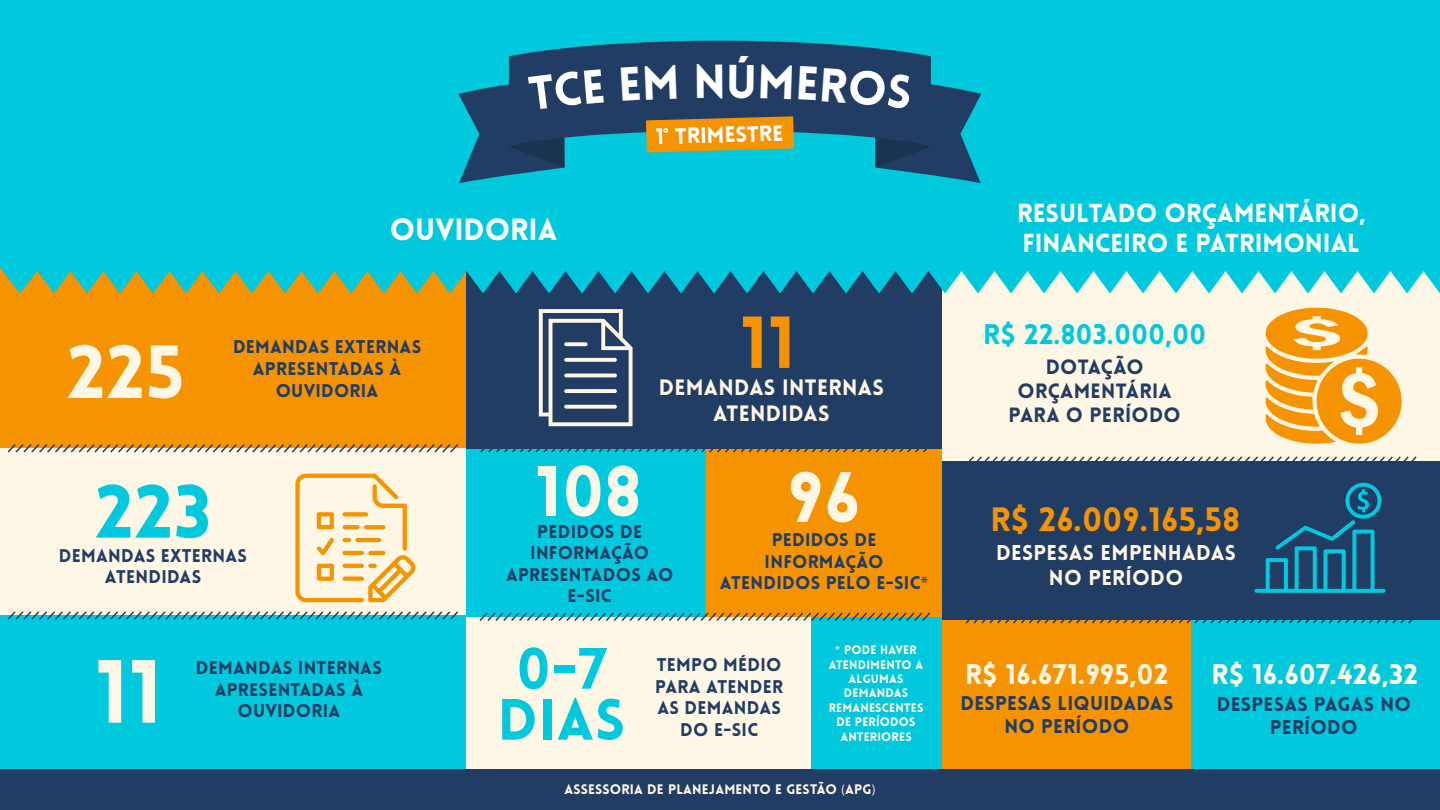
<style>
.page{position:relative;width:1440px;height:810px;background:#fff}
.page>*{position:absolute;margin:0;border:0;box-sizing:border-box;transform-origin:0 0}
.t1{font:900 87.75px "Lovelo";color:#fff7e5}
.t2{font:900 73.5px "Lovelo";color:#fff7e5}
.t3{font:900 73.5px "Lovelo";color:#00c9dd}
.t4{font:900 72px "Lovelo";color:#f59300}
.t5{font:900 69.75px "Lovelo";color:#fff7e5}
.t6{font:900 57px/51px "Lovelo";color:#00c9dd;text-align:center}
.t7{font:900 46.5px "Lovelo";color:#fff}
.t8{font:900 33px "Lovelo";letter-spacing:.015em;color:#f59300}
.t9{font:900 30px "Lovelo";color:#fff}
.t10{font:900 27.75px "Lovelo";letter-spacing:.015em;color:#fff7e5}
.t11{font:900 27.75px "Lovelo";letter-spacing:.015em;color:#00c9dd}
.t12{font:900 25.5px/30.6px "Lovelo";color:#fff}
.t13{font:900 21.75px/26.2px "Lovelo";letter-spacing:.015em;color:#fff7e5;text-align:center}
.t14{font:900 21.75px "Lovelo";color:#fff}
.t15{font:900 21px/25.2px "Lovelo";letter-spacing:.015em;color:#fff7e5;text-align:center}
.t16{font:900 20.25px/24.3px "Lovelo";letter-spacing:.015em;color:#213d64;text-align:center}
.t17{font:900 19.5px/23.4px "Lovelo";letter-spacing:.015em;color:#213d64;text-align:center}
.t18{font:900 18px/21.6px "Lovelo";letter-spacing:.015em;color:#213d64;text-align:center}
.t19{font:900 13.5px "Lovelo";letter-spacing:.015em;color:#fff7e5}
.t20{font:900 12px/14.4px "Lovelo";letter-spacing:.015em;color:#fff7e5;text-align:center}
.s1{font-family:"Myriad Pro";font-weight:400}
</style>
<div class="page">
<div style="left:466px;top:448px;width:240px;height:169px;background:#00c9dd"></div>
<div style="left:706px;top:448px;width:237px;height:169px;background:#f59300"></div>
<div style="left:807px;top:617px;width:136px;height:159px;background:#00c9dd"></div>
<div style="left:466px;top:203px;width:477px;height:245px;background:#213d64"></div>
<div style="left:466px;top:617px;width:345px;height:153px;background:#fff7e5"></div>
<div style="left:943px;top:227px;width:497px;height:234px;background:#fff7e5"></div>
<div style="left:1191px;top:616px;width:249px;height:163px;background:#00c9dd"></div>
<div style="left:943px;top:619px;width:248px;height:151px;background:#f59300"></div>
<div style="left:943px;top:461px;width:497px;height:158px;background:#213d64"></div>
<div style="left:0;top:616px;width:466px;height:154px;background:#00c9dd"></div>
<div style="left:0;top:203px;width:466px;height:245px;background:#f59300"></div>
<div style="left:0;top:448px;width:465px;height:167px;background:#fff7e5"></div>
<div style="left:0;top:770px;width:1440px;height:40px;background:#213d64"></div>
<svg style="left:1266px;top:308px;width:136px;height:136px"></svg>
<div style="left:0;top:0;width:1440px;height:266px;background:#00c9dd"></div>
<svg style="left:0;top:266px;width:1440px;height:28px"></svg>
<svg style="left:539px;top:309px;width:94px;height:117px"></svg>
<svg style="left:1254px;top:483px;width:132px;height:110px"></svg>
<svg style="left:295px;top:474px;width:121px;height:128px"></svg>
<svg style="left:7px;top:444px;width:452px;height:9px"></svg>
<svg style="left:6px;top:611px;width:454px;height:9px"></svg>
<svg style="left:479px;top:448px;width:454px;height:5px"></svg>
<svg style="left:968px;top:456px;width:449px;height:5px"></svg>
<svg style="left:964px;top:619px;width:454px;height:5px"></svg>
<svg style="left:479px;top:612px;width:452px;height:9px"></svg>
<svg style="left:458px;top:41px;width:523px;height:142px"></svg>
<h2 class="t2" style="left:67px;top:326px;width:119px">225</h2>
<h3 class="t9" style="left:390px;top:211px;width:169px">OUVIDORIA</h3>
<p class="t18" style="left:233px;top:337px;width:190px">DEMANDAS EXTERNAS<br>APRESENTADAS À</p>
<p class="t18" style="left:276px;top:380px;width:104px">OUVIDORIA</p>
<h3 class="t7" style="left:693px;top:53px;width:35px">N</h3>
<p class="t14" style="left:656px;top:123px;width:129px;rotate:-2deg">1 TRIMESTRE</p>
<h3 class="t4" style="left:741px;top:298px;width:56px">11</h3>
<p class="t13" style="left:659px;top:374px;width:226px">DEMANDAS INTERNAS<br>ATENDIDAS</p>
<h2 class="t3" style="left:95px;top:466px;width:117px">223</h2>
<p class="t18" style="left:59px;top:545px;width:190px">DEMANDAS EXTERNAS<br>ATENDIDAS</p>
<h1 class="t1" style="left:96px;top:637px;width:68px">11</h1>
<p class="t18" style="left:196px;top:657px;width:187px">DEMANDAS INTERNAS<br>APRESENTADAS À</p>
<p class="t18" style="left:238px;top:700px;width:104px">OUVIDORIA</p>
<h3 class="t5" style="left:536px;top:448px;width:107px">108</h3>
<p class="t18" style="left:506px;top:521px;width:169px">PEDIDOS DE<br>INFORMAÇÃO<br>APRESENTADOS AO<br>E-SIC</p>
<h3 class="t5" style="left:788px;top:454px;width:74px">96</h3>
<p class="t18" style="left:720px;top:529px;width:210px">PEDIDOS DE<br>INFORMAÇÃO<br>ATENDIDOS PELO E-SIC<span class="s1">*</span></p>
<h3 class="t6" style="left:498px;top:644px;width:129px">0-7<br>DIAS</h3>
<p class="t18" style="left:655px;top:654px;width:129px">TEMPO MÉDIO<br>PARA ATENDER<br>AS DEMANDAS<br>DO E-SIC</p>
<p class="t20" style="left:829px;top:643px;width:96px"><span class="s1">*</span> PODE HAVER<br>ATENDIMENTO A<br>ALGUMAS<br>DEMANDAS<br>REMANESCENTES<br>DE PERÍODOS<br>ANTERIORES</p>
<p class="t19" style="left:564px;top:780px;width:313px">ASSESSORIA DE PLANEJAMENTO E GESTÃO <span class="s1">(</span>APG<span class="s1">)</span></p>
<h3 class="t12" style="left:1017px;top:198px;width:350px">RESULTADO ORÇAMENTÁRIO,<br>FINANCEIRO E PATRIMONIAL</h3>
<h3 class="t11" style="left:983px;top:317px;width:224px">R$ 22.803.000,00</h3>
<p class="t16" style="left:1009px;top:355px;width:174px">DOTAÇÃO<br>ORÇAMENTÁRIA<br>PARA O PERÍODO</p>
<h3 class="t8" style="left:990px;top:499px;width:251px">R$ 26.009.165,58</h3>
<p class="t15" style="left:996px;top:540px;width:241px">DESPESAS EMPENHADAS<br>NO PERÍODO</p>
<h3 class="t10" style="left:965px;top:656px;width:205px">R$ 16.671.995,02</h3>
<h3 class="t10" style="left:1212px;top:657px;width:208px">R$ 16.607.426,32</h3>
<p class="t17" style="left:960px;top:691px;width:214px">DESPESAS LIQUIDADAS<br>NO PERÍODO</p>
<p class="t17" style="left:1217px;top:692px;width:196px">DESPESAS PAGAS NO<br>PERÍODO</p>
</div>
